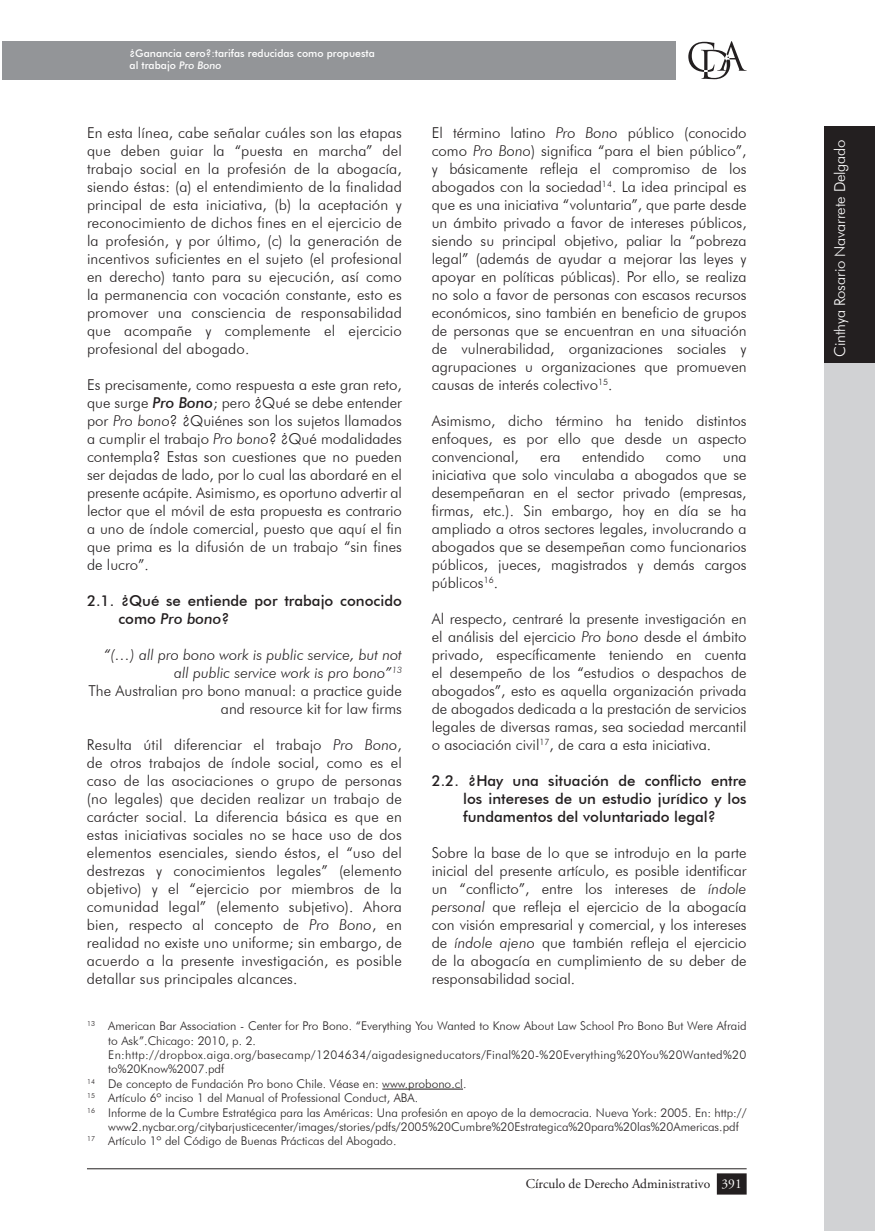
<style>
.page{position:relative;width:875px;height:1231px;background:#fff}
.page>*{position:absolute;margin:0;border:0;box-sizing:border-box;transform-origin:0 0}
.t1{font:300 15px/18px "Futura BT";color:#231f20;text-align:justify}
.t2{font:500 15px/18px "Futura BT";color:#231f20}
.t3{font:italic 300 15px/18px "Futura BT";color:#231f20;text-align:right}
.t4{font:300 15px "Futura BT";letter-spacing:-.01em;color:#fff}
.t5{font:13.5px "Adobe Garamond Pro";color:#231f20}
.t6{font:300 12px "Futura BT";color:#231f20}
.t7{font:300 12px "Futura BT";letter-spacing:.025em;color:#231f20}
.t8{font:500 10.5px/12.6px "Futura BT";color:#fff}
.s1{font-style:italic}
.s2{font-weight:500;font-style:italic}
.s3{font-style:normal}
.s4{color:#fff}
</style>
<div class="page">
<div style="left:824px;top:305px;width:50px;height:926px;background:#d1d2d4"></div>
<div style="left:2px;top:41px;width:673px;height:39px;background:#939598"></div>
<div style="left:824px;top:126px;width:50px;height:236px;background:#231f20"></div>
<svg style="left:688px;top:41px;width:58px;height:38px"></svg>
<hr style="left:87px;top:1168px;width:659px;height:1px;background:#231f20">
<div style="left:717px;top:1174px;width:28px;height:20px;background:#231f20"></div>
<div style="left:716px;top:1173px;width:30px;height:21px;border:2px solid #231f20"></div>
<hr style="left:382px;top:1089px;width:81px;height:1px;background:#231f20">
<p class="t8" style="left:129px;top:47px;width:247px">¿Ganancia cero?:tarifas reducidas como propuesta al trabajo <span class="s1">Pro Bono</span></p>
<p class="t1" style="left:87px;top:123px;width:316px">En esta línea, cabe señalar cuáles son las etapas que deben guiar la “puesta en marcha” del trabajo social en la profesión de la abogacía, siendo éstas: (a) el entendimiento de la finalidad principal de esta iniciativa, (b) la aceptación y reconocimiento de dichos fines en el ejercicio de la profesión, y por último, (c) la generación de incentivos suficientes en el sujeto (el profesional en derecho) tanto para su ejecución, así como la permanencia con vocación constante, esto es promover una consciencia de responsabilidad que acompañe y complemente el ejercicio profesional del abogado.</p>
<p class="t1" style="left:87px;top:375px;width:316px">Es precisamente, como respuesta a este gran reto, que surge <span class="s2">Pro Bono</span>; pero ¿Qué se debe entender por <span class="s1">Pro bono</span>? ¿Quiénes son los sujetos llamados a cumplir el trabajo <span class="s1">Pro bono</span>? ¿Qué modalidades contempla? Estas son cuestiones que no pueden ser dejadas de lado, por lo cual las abordaré en el presente acápite. Asimismo, es oportuno advertir al lector que el móvil de esta propuesta es contrario a uno de índole comercial, puesto que aquí el fin que prima es la difusión de un trabajo “sin fines de lucro”.</p>
<p class="t2" style="left:118px;top:591px;width:285px;text-indent:-31px">2.1. ¿Qué se entiende por trabajo conocido como <span class="s1">Pro bono</span>?</p>
<p class="t3" style="left:88px;top:645px;width:315px">“(…) all pro bono work is public service, but not all public service work is pro bono”<sup>13<br></sup><span class="s3">The Australian pro bono manual: a practice guide and resource kit for law firms</span></p>
<p class="t1" style="left:87px;top:735px;width:316px">Resulta útil diferenciar el trabajo <span class="s1">Pro Bono</span>, de otros trabajos de índole social, como es el caso de las asociaciones o grupo de personas (no legales) que deciden realizar un trabajo de carácter social. La diferencia básica es que en estas iniciativas sociales no se hace uso de dos elementos esenciales, siendo éstos, el “uso del destrezas y conocimientos legales” (elemento objetivo) y el “ejercicio por miembros de la comunidad legal” (elemento subjetivo). Ahora bien, respecto al concepto de <span class="s1">Pro Bono</span>, en realidad no existe uno uniforme; sin embargo, de acuerdo a la presente investigación, es posible detallar sus principales alcances.</p>
<p class="t1" style="left:431px;top:123px;width:316px">El término latino <span class="s1">Pro Bono</span> público (conocido como <span class="s1">Pro Bono</span>) significa “para el bien público”, y básicamente refleja el compromiso de los abogados con la sociedad<sup>14</sup>. La idea principal es que es una iniciativa “voluntaria”, que parte desde un ámbito privado a favor de intereses públicos, siendo su principal objetivo, paliar la “pobreza legal” (además de ayudar a mejorar las leyes y apoyar en políticas públicas). Por ello, se realiza no solo a favor de personas con escasos recursos económicos, sino también en beneficio de grupos de personas que se encuentran en una situación de vulnerabilidad, organizaciones sociales y agrupaciones u organizaciones que promueven causas de interés colectivo<sup>15</sup>.</p>
<p class="t1" style="left:431px;top:411px;width:316px">Asimismo, dicho término ha tenido distintos enfoques, es por ello que desde un aspecto convencional,</p>
<p class="t1" style="left:540px;top:447px;width:22px">era</p>
<p class="t1" style="left:582px;top:447px;width:64px">entendido</p>
<p class="t1" style="left:665px;top:447px;width:37px">como</p>
<p class="t1" style="left:431px;top:447px;width:316px;text-indent:291px">una iniciativa que solo vinculaba a abogados que se desempeñaran en el sector privado (empresas, firmas, etc.). Sin embargo, hoy en día se ha ampliado a otros sectores legales, involucrando a abogados que se desempeñan como funcionarios públicos, jueces, magistrados y demás cargos públicos<sup>16</sup>.</p>
<p class="t1" style="left:431px;top:609px;width:316px">Al respecto, centraré la presente investigación en el análisis del ejercicio <span class="s1">Pro bono</span> desde el ámbito privado, específicamente teniendo en cuenta el desempeño de los “estudios o despachos de abogados”, esto es aquella organización privada de abogados dedicada a la prestación de servicios legales de diversas ramas, sea sociedad mercantil o asociación civil<sup>17</sup>, de cara a esta iniciativa.</p>
<p class="t2" style="left:463px;top:771px;width:285px;text-align:justify;text-indent:-31px">2.2. ¿Hay una situación de conflicto entre los intereses de un estudio jurídico y los fundamentos del voluntariado legal?</p>
<p class="t1" style="left:431px;top:843px;width:316px">Sobre la base de lo que se introdujo en la parte inicial del presente artículo, es posible identificar un “conflicto”, entre los intereses de <span class="s1">índole personal</span> que refleja el ejercicio de la abogacía con visión empresarial y comercial, y los intereses de <span class="s1">índole ajeno</span> que también refleja el ejercicio de la abogacía en cumplimiento de su deber de responsabilidad social.</p>
<p class="t6" style="left:87px;top:1019px;width:661px"><sup>13</sup> American Bar Association - Center for Pro Bono. “Everything You Wanted to Know About Law School Pro Bono But Were Afraid</p>
<p class="t6" style="left:108px;top:1033px;width:149px">to Ask”.Chicago: 2010, p. 2.</p>
<p class="t7" style="left:108px;top:1047px;width:639px">En:http://dropbox.aiga.org/basecamp/1204634/aigadesigneducators/Final%20-%20Everything%20You%20Wanted%20</p>
<p class="t6" style="left:108px;top:1062px;width:117px">to%20Know%2007.pdf</p>
<p class="t6" style="left:87px;top:1076px;width:381px"><sup>14</sup> De concepto de Fundación Pro bono Chile. Véase en: www.probono.cl.</p>
<p class="t6" style="left:87px;top:1091px;width:332px"><sup>15</sup> Artículo 6º inciso 1 del Manual of Professional Conduct, ABA.</p>
<p class="t6" style="left:87px;top:1105px;width:661px"><sup>16</sup> Informe de la Cumbre Estratégica para las Américas: Una profesión en apoyo de la democracia. Nueva York: 2005. En: http://</p>
<p class="t6" style="left:108px;top:1119px;width:631px">www2.nycbar.org/citybarjusticecenter/images/stories/pdfs/2005%20Cumbre%20Estrategica%20para%20las%20Americas.pdf</p>
<p class="t6" style="left:87px;top:1134px;width:311px"><sup>17</sup> Artículo 1º del Código de Buenas Prácticas del Abogado.</p>
<p class="t5" style="left:525px;top:1175px;width:217px">Círculo de Derecho Administrativo <span class="s4">391</span></p>
<p class="t4" style="left:830px;top:357px;width:219px;rotate:-90deg">Cinthya Rosario Navarrete Delgado</p>
</div>
